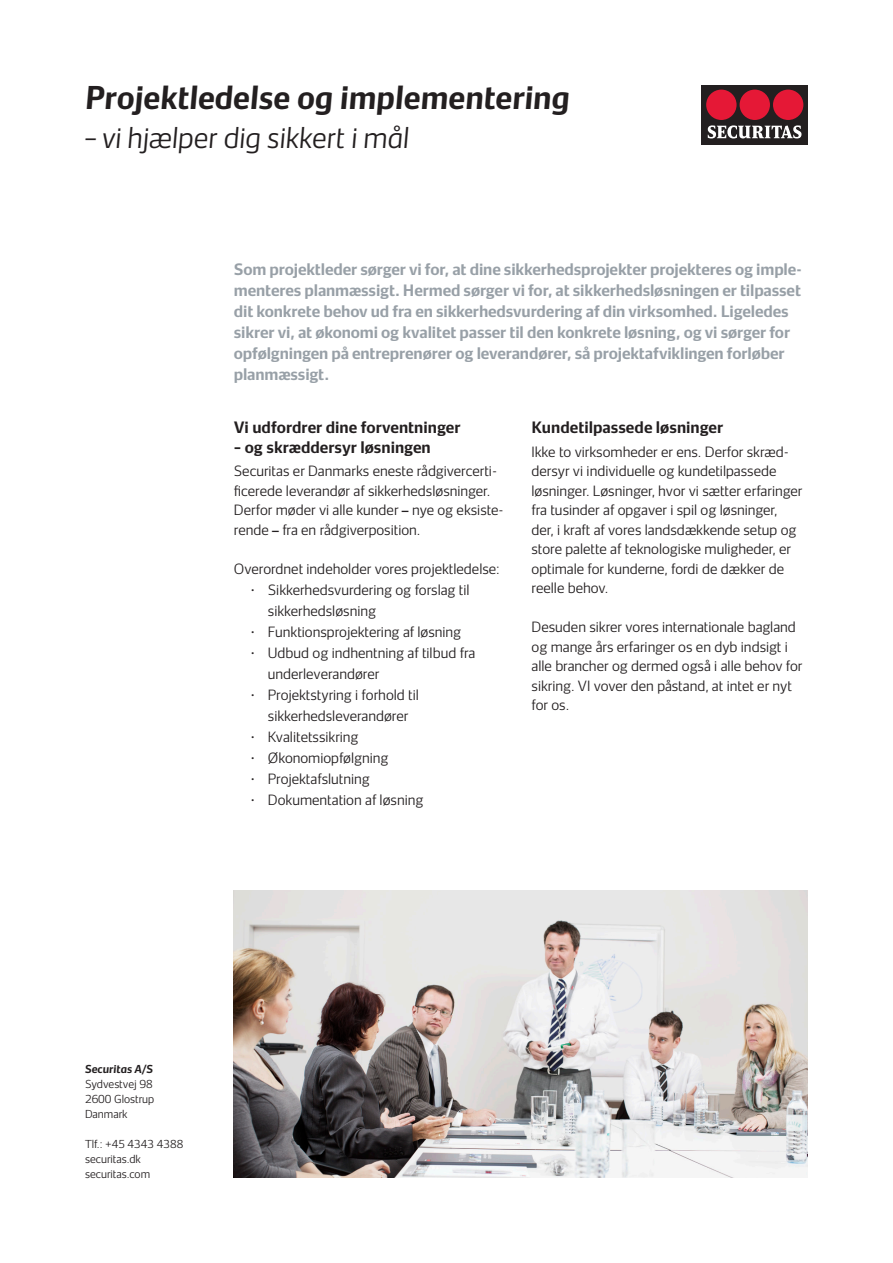
<style>
.page{position:relative;width:893px;height:1263px;background:#fff}
.page>*{position:absolute;margin:0;border:0;box-sizing:border-box;transform-origin:0 0}
.Heading_1_bold_itali{font:italic 700 30px "Securitas Sans";color:#231f20}
.Heading_1_light_Ital{font:italic 300 27px "Securitas Sans";color:#231f20}
.Introduktion{font:700 15px/21px "Securitas Sans";letter-spacing:-.01em;color:#98a0a7}
.Underoverskrift{font:700 15px "Securitas Sans";color:#231f20}
.Brødtekst{font:300 13.5px/19.5px "Securitas Sans";color:#231f20}
.Adressetekst{font:300 10.5px "Securitas Sans";color:#231f20}
.Adressetekst_-_navn{font:italic 700 10.5px "Securitas Sans";color:#231f20}
.s1{font-family:"Helvetica Neue";font-weight:500}
</style>
<div class="page">
<div style="left:702px;top:85px;width:106px;height:59px;background:#231f20"></div>
<div style="left:706px;top:90px;width:31px;height:30px;background:#e51836;border-radius:50%"></div>
<div style="left:773px;top:90px;width:30px;height:30px;background:#e51836;border-radius:50%"></div>
<div style="left:740px;top:90px;width:30px;height:30px;background:#e51836;border-radius:50%"></div>
<svg style="left:708px;top:125px;width:93px;height:13px"></svg>
<img style="left:234px;top:891px;width:574px;height:287px">
<p class="Heading_1_bold_itali" style="left:85px;top:72px;width:486px">Projektledelse og implementering</p>
<p class="Heading_1_light_Ital" style="left:85px;top:115px;width:326px">– vi hjælper dig sikkert i mål</p>
<p class="Introduktion" style="left:234px;top:257px;width:570px">Som projektleder sørger vi for, at dine sikkerhedsprojekter projekteres og imple&shy;menteres planmæssigt. Hermed sørger vi for, at sikkerhedsløsningen er tilpasset dit konkrete behov ud fra en sikkerhedsvurdering af din virksomhed. Ligeledes sikrer vi, at økonomi og kvalitet passer til den konkrete løsning, og vi sørger for opfølgningen på entreprenører og leverandører, så projektafviklingen forløber planmæssigt.</p>
<p class="Underoverskrift" style="left:234px;top:414px;width:228px">Vi udfordrer dine forventninger</p>
<p class="Underoverskrift" style="left:234px;top:434px;width:198px">– og skræddersyr løsningen</p>
<p class="Brødtekst" style="left:234px;top:460px;width:271px">Securitas er Danmarks eneste rådgivercerti&shy;ficerede leverandør af sikkerhedsløsninger.<br>Derfor møder vi alle kunder <span class="s1">–</span> nye og eksiste&shy;rende <span class="s1">–</span> fra en rådgiverposition.</p>
<p class="Brødtekst" style="left:234px;top:557px;width:267px">Overordnet indeholder vores projektledelse:</p>
<p class="Brødtekst" style="left:268px;top:578px;width:203px;line-height:21px;text-indent:-17px">• Sikkerhedsvurdering og forslag til sikkerhedsløsning</p>
<p class="Brødtekst" style="left:251px;top:620px;width:212px">• Funktionsprojektering af løsning</p>
<p class="Brødtekst" style="left:268px;top:641px;width:209px;line-height:21px;text-indent:-17px">• Udbud og indhentning af tilbud fra underleverandører</p>
<p class="Brødtekst" style="left:251px;top:683px;width:170px;line-height:21px;text-align:center">• Projektstyring i forhold til sikkerhedsleverandører</p>
<p class="Brødtekst" style="left:251px;top:725px;width:109px">• Kvalitetssikring</p>
<p class="Brødtekst" style="left:251px;top:746px;width:139px">• Økonomiopfølgning</p>
<p class="Brødtekst" style="left:251px;top:767px;width:120px">• Projektafslutning</p>
<p class="Brødtekst" style="left:251px;top:788px;width:174px">• Dokumentation af løsning</p>
<p class="Underoverskrift" style="left:531px;top:414px;width:193px">Kundetilpassede løsninger</p>
<p class="Brødtekst" style="left:531px;top:440px;width:272px">Ikke to virksomheder er ens. Derfor skræd&shy;dersyr vi individuelle og kundetilpassede løsninger. Løsninger, hvor vi sætter erfaringer fra tusinder af opgaver i spil og løsninger, der, i kraft af vores landsdækkende setup og store palette af teknologiske muligheder, er optimale for kunderne, fordi de dækker de reelle behov.</p>
<p class="Brødtekst" style="left:531px;top:616px;width:272px">Desuden sikrer vores internationale bagland og mange års erfaringer os en dyb indsigt i alle brancher og dermed også i alle behov for sikring. VI vover den påstand, at intet er nyt for os.</p>
<p class="Adressetekst_-_navn" style="left:85px;top:1060px;width:69px">Securitas A/S</p>
<p class="Adressetekst" style="left:85px;top:1075px;width:69px">Sydvestvej 98</p>
<p class="Adressetekst" style="left:85px;top:1090px;width:71px">2600 Glostrup</p>
<p class="Adressetekst" style="left:85px;top:1105px;width:44px">Danmark</p>
<p class="Adressetekst" style="left:85px;top:1135px;width:100px">Tlf.: +45 4343 4388</p>
<p class="Adressetekst" style="left:85px;top:1150px;width:57px">securitas.dk</p>
<p class="Adressetekst" style="left:85px;top:1165px;width:67px">securitas.com</p>
</div>
